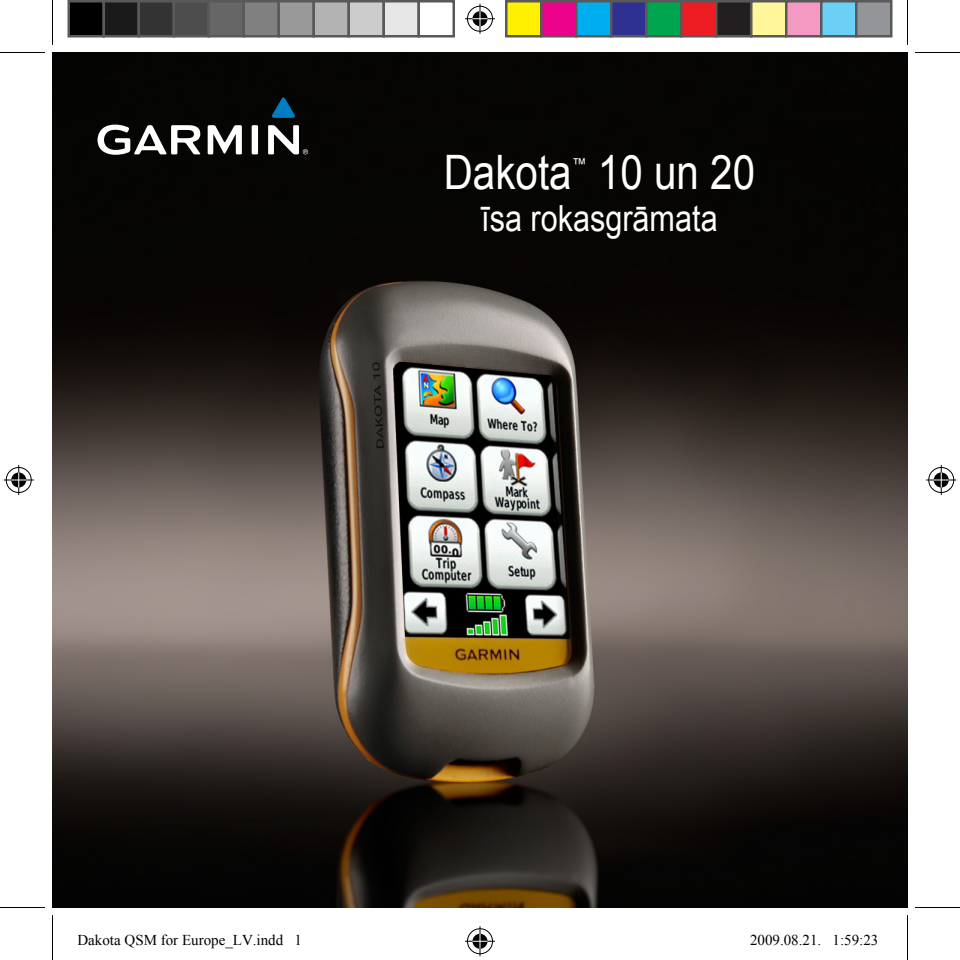
<style>
.page{position:relative;width:960px;height:960px;background:#fff}
.page>*{position:absolute;margin:0;border:0;box-sizing:border-box;transform-origin:0 0}
.Cover_head_1{font:47.5px "Arial";color:#fff;scale:.85 1}
.Cover_head_1-2{font:36px "Arial";color:#fff;scale:.85 1}
.t1{font:15px "Times New Roman";color:#000}
.Cover_head_1-3{font:15px "Arial";color:#fff}
</style>
<div class="page">
<img style="left:52px;top:52px;width:856px;height:856px">
<svg style="left:272px;top:98px;width:23px;height:20px"></svg>
<svg style="left:98px;top:125px;width:210px;height:30px"></svg>
<hr style="left:0;top:52px;width:45px;height:1px;background:#000">
<hr style="left:915px;top:52px;width:45px;height:1px;background:#000">
<hr style="left:0;top:907px;width:45px;height:1px;background:#000">
<hr style="left:915px;top:907px;width:45px;height:1px;background:#000">
<hr style="left:52px;top:0;width:1px;height:45px;background:#000">
<hr style="left:52px;top:915px;width:1px;height:45px;background:#000">
<hr style="left:907px;top:0;width:1px;height:45px;background:#000">
<hr style="left:907px;top:915px;width:1px;height:45px;background:#000">
<div style="left:466px;top:5px;width:28px;height:28px;border:3px solid #fff;border-radius:50%"></div>
<hr style="left:465px;top:17px;width:30px;height:3px;background:#fff">
<svg style="left:478px;top:4px;width:4px;height:30px"></svg>
<div style="left:471px;top:10px;width:18px;height:18px;border:3px solid #fff;border-radius:50%"></div>
<div style="left:467px;top:6px;width:26px;height:26px;border:1px solid #000;border-radius:50%"></div>
<hr style="left:465px;top:18px;width:30px;height:1px;background:#000">
<hr style="left:480px;top:4px;width:1px;height:30px;background:#000">
<svg style="left:472px;top:11px;width:16px;height:15px"></svg>
<div style="left:466px;top:927px;width:28px;height:28px;border:3px solid #fff;border-radius:50%"></div>
<hr style="left:465px;top:940px;width:30px;height:3px;background:#fff">
<svg style="left:478px;top:926px;width:4px;height:30px"></svg>
<div style="left:471px;top:932px;width:18px;height:18px;border:3px solid #fff;border-radius:50%"></div>
<div style="left:467px;top:928px;width:26px;height:26px;border:1px solid #000;border-radius:50%"></div>
<hr style="left:465px;top:941px;width:30px;height:1px;background:#000">
<hr style="left:480px;top:926px;width:1px;height:30px;background:#000">
<svg style="left:472px;top:934px;width:16px;height:15px"></svg>
<div style="left:5px;top:466px;width:28px;height:28px;border:3px solid #fff;border-radius:50%"></div>
<svg style="left:4px;top:478px;width:30px;height:4px"></svg>
<hr style="left:17px;top:465px;width:3px;height:30px;background:#fff">
<div style="left:10px;top:471px;width:18px;height:18px;border:3px solid #fff;border-radius:50%"></div>
<div style="left:6px;top:467px;width:26px;height:26px;border:1px solid #000;border-radius:50%"></div>
<hr style="left:4px;top:480px;width:30px;height:1px;background:#000">
<hr style="left:18px;top:465px;width:1px;height:30px;background:#000">
<svg style="left:11px;top:472px;width:15px;height:16px"></svg>
<div style="left:927px;top:466px;width:28px;height:28px;border:3px solid #fff;border-radius:50%"></div>
<svg style="left:926px;top:478px;width:30px;height:4px"></svg>
<hr style="left:940px;top:465px;width:3px;height:30px;background:#fff">
<div style="left:932px;top:471px;width:18px;height:18px;border:3px solid #fff;border-radius:50%"></div>
<div style="left:928px;top:467px;width:26px;height:26px;border:1px solid #000;border-radius:50%"></div>
<hr style="left:926px;top:480px;width:30px;height:1px;background:#000">
<hr style="left:941px;top:465px;width:1px;height:30px;background:#000">
<svg style="left:934px;top:472px;width:15px;height:16px"></svg>
<div style="left:69px;top:1px;width:35px;height:35px;background:#000"></div>
<div style="left:68px;top:0;width:37px;height:38px;border:2px solid #595959"></div>
<div style="left:104px;top:1px;width:35px;height:35px;background:#1a1a1a"></div>
<div style="left:102px;top:0;width:38px;height:38px;border:2px solid #595959"></div>
<div style="left:139px;top:1px;width:35px;height:35px;background:#333"></div>
<div style="left:138px;top:0;width:37px;height:38px;border:2px solid #595959"></div>
<div style="left:174px;top:1px;width:35px;height:35px;background:#4d4d4d"></div>
<div style="left:172px;top:0;width:38px;height:38px;border:2px solid #595959"></div>
<div style="left:209px;top:1px;width:35px;height:35px;background:#666"></div>
<div style="left:208px;top:0;width:37px;height:38px;border:2px solid #595959"></div>
<div style="left:244px;top:1px;width:35px;height:35px;background:#808080"></div>
<div style="left:242px;top:0;width:38px;height:38px;border:2px solid #595959"></div>
<div style="left:279px;top:1px;width:35px;height:35px;background:#999"></div>
<div style="left:278px;top:0;width:37px;height:38px;border:2px solid #595959"></div>
<div style="left:314px;top:1px;width:35px;height:35px;background:#b3b3b3"></div>
<div style="left:312px;top:0;width:38px;height:38px;border:2px solid #595959"></div>
<div style="left:349px;top:1px;width:35px;height:35px;background:#ccc"></div>
<div style="left:348px;top:0;width:37px;height:38px;border:2px solid #595959"></div>
<div style="left:384px;top:1px;width:35px;height:35px;background:#e6e6e6"></div>
<div style="left:382px;top:0;width:38px;height:38px;border:2px solid #595959"></div>
<div style="left:418px;top:0;width:37px;height:38px;border:2px solid #595959"></div>
<div style="left:506px;top:1px;width:35px;height:35px;background:#fff101"></div>
<div style="left:505px;top:0;width:37px;height:38px;border:2px solid #595959"></div>
<div style="left:541px;top:1px;width:35px;height:35px;background:#ed028c"></div>
<div style="left:540px;top:0;width:38px;height:38px;border:2px solid #595959"></div>
<div style="left:576px;top:1px;width:35px;height:35px;background:#00aeef"></div>
<div style="left:575px;top:0;width:37px;height:38px;border:2px solid #595959"></div>
<div style="left:611px;top:1px;width:35px;height:35px;background:#2e3092"></div>
<div style="left:610px;top:0;width:38px;height:38px;border:2px solid #595959"></div>
<div style="left:646px;top:1px;width:35px;height:35px;background:#00a54f"></div>
<div style="left:645px;top:0;width:37px;height:38px;border:2px solid #595959"></div>
<div style="left:681px;top:1px;width:35px;height:35px;background:#ee1d23"></div>
<div style="left:680px;top:0;width:38px;height:38px;border:2px solid #595959"></div>
<div style="left:716px;top:1px;width:35px;height:35px;background:#231f20"></div>
<div style="left:715px;top:0;width:37px;height:38px;border:2px solid #595959"></div>
<div style="left:751px;top:1px;width:35px;height:35px;background:#fff79a"></div>
<div style="left:750px;top:0;width:38px;height:38px;border:2px solid #595959"></div>
<div style="left:786px;top:1px;width:35px;height:35px;background:#f499c2"></div>
<div style="left:785px;top:0;width:37px;height:38px;border:2px solid #595959"></div>
<div style="left:821px;top:1px;width:35px;height:35px;background:#6bcff6"></div>
<div style="left:820px;top:0;width:38px;height:38px;border:2px solid #595959"></div>
<div style="left:856px;top:1px;width:35px;height:35px;background:#939598"></div>
<div style="left:855px;top:0;width:37px;height:38px;border:2px solid #595959"></div>
<p class="Cover_head_1" style="left:444px;top:141px;width:152px">Dakota</p>
<p class="Cover_head_1-3" style="left:572px;top:154px;width:16px">™</p>
<p class="Cover_head_1" style="left:598px;top:141px;width:186px">10 un 20</p>
<p class="Cover_head_1-2" style="left:481px;top:195px;width:280px">īsa rokasgrāmata</p>
<p class="t1" style="left:78px;top:930px;width:226px">Dakota QSM for Europe_LV.indd 1</p>
<p class="t1" style="left:750px;top:930px;width:130px">2009.08.21. 1:59:23</p>
</div>
